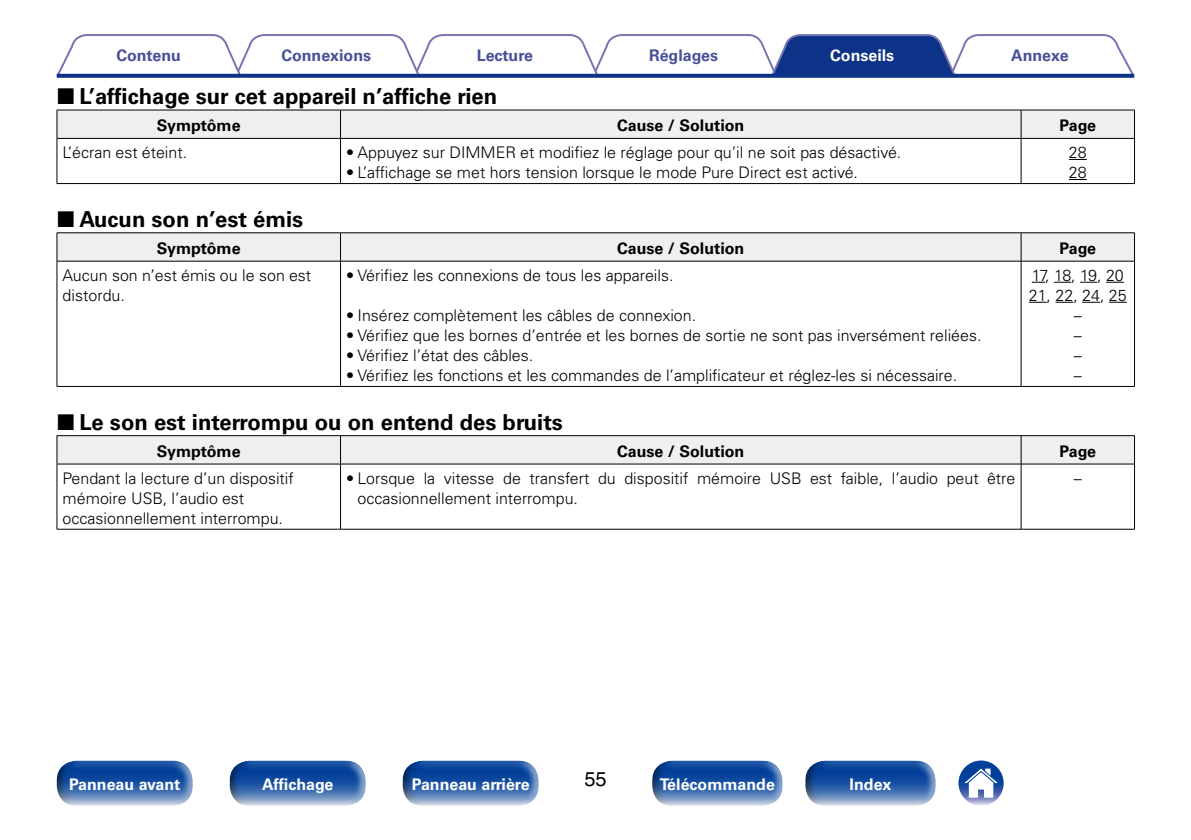
<style>
.page{position:relative;width:1191px;height:840px;background:#fff}
.page>*{position:absolute;margin:0;border:0;box-sizing:border-box;transform-origin:0 0}
.t1{font:700 22px "Univers LTCYR 65";color:#000}
.t2{font:20px "Helvetica LT Std";color:#000}
.t3{font:300 16px/20px "Univers LTCYR 45";color:#000}
.t4{font:700 16px "Univers LTCYR 65";color:#000}
.t5{font:700 16px "Univers LTCYR 65";color:#fff}
.t6{font:700 16px "Univers LTCYR 65";color:#485099}
.s1{font-family:"Marks For Denon";font-weight:400}
</style>
<div class="page">
<div style="left:55px;top:752px;width:135px;height:65px;background:#000;opacity:.75"></div>
<div style="left:228px;top:752px;width:135px;height:65px;background:#000;opacity:.75"></div>
<div style="left:401px;top:752px;width:135px;height:65px;background:#000;opacity:.75"></div>
<div style="left:803px;top:752px;width:130px;height:65px;background:#000;opacity:.75"></div>
<div style="left:650px;top:752px;width:130px;height:65px;background:#000;opacity:.75"></div>
<svg style="left:958px;top:760px;width:45px;height:45px"></svg>
<svg style="left:964px;top:768px;width:33px;height:29px"></svg>
<svg style="left:56px;top:34px;width:1079px;height:44px"></svg>
<svg style="left:57px;top:74px;width:1077px;height:4px;background:#183d8e"></svg>
<svg style="left:57px;top:110px;width:1078px;height:28px"></svg>
<hr style="left:57px;top:138px;width:283px;height:1px;background:#000">
<hr style="left:340px;top:138px;width:681px;height:1px;background:#000">
<hr style="left:1021px;top:138px;width:113px;height:1px;background:#000">
<hr style="left:57px;top:138px;width:1px;height:45px;background:#000">
<hr style="left:340px;top:138px;width:1px;height:45px;background:#000">
<hr style="left:1020px;top:138px;width:1px;height:45px;background:#000">
<hr style="left:1134px;top:138px;width:1px;height:45px;background:#000">
<hr style="left:57px;top:183px;width:283px;height:1px;background:#000">
<hr style="left:340px;top:183px;width:681px;height:1px;background:#000">
<hr style="left:1021px;top:183px;width:113px;height:1px;background:#000">
<svg style="left:1069px;top:159px;width:17px;height:1px"></svg>
<svg style="left:1069px;top:179px;width:17px;height:1px"></svg>
<hr style="left:57px;top:232px;width:283px;height:1px;background:#000">
<hr style="left:340px;top:232px;width:681px;height:1px;background:#000">
<hr style="left:1021px;top:232px;width:113px;height:1px;background:#000">
<svg style="left:57px;top:233px;width:1078px;height:28px"></svg>
<hr style="left:57px;top:261px;width:283px;height:1px;background:#000">
<hr style="left:340px;top:261px;width:681px;height:1px;background:#000">
<hr style="left:1021px;top:261px;width:113px;height:1px;background:#000">
<hr style="left:57px;top:261px;width:1px;height:125px;background:#000">
<hr style="left:340px;top:261px;width:1px;height:125px;background:#000">
<hr style="left:1020px;top:261px;width:1px;height:125px;background:#000">
<hr style="left:1134px;top:261px;width:1px;height:125px;background:#000">
<hr style="left:57px;top:386px;width:283px;height:1px;background:#000">
<hr style="left:340px;top:386px;width:681px;height:1px;background:#000">
<hr style="left:1021px;top:386px;width:113px;height:1px;background:#000">
<svg style="left:1031px;top:282px;width:14px;height:1px"></svg>
<svg style="left:1054px;top:282px;width:17px;height:1px"></svg>
<svg style="left:1080px;top:282px;width:17px;height:1px"></svg>
<svg style="left:1106px;top:282px;width:17px;height:1px"></svg>
<svg style="left:1028px;top:302px;width:18px;height:1px"></svg>
<svg style="left:1055px;top:302px;width:18px;height:1px"></svg>
<svg style="left:1082px;top:302px;width:18px;height:1px"></svg>
<svg style="left:1109px;top:302px;width:17px;height:1px"></svg>
<svg style="left:57px;top:435px;width:1078px;height:29px"></svg>
<hr style="left:57px;top:463px;width:283px;height:1px;background:#000">
<hr style="left:340px;top:463px;width:681px;height:1px;background:#000">
<hr style="left:1021px;top:463px;width:113px;height:1px;background:#000">
<hr style="left:57px;top:464px;width:1px;height:64px;background:#000">
<hr style="left:340px;top:464px;width:1px;height:64px;background:#000">
<hr style="left:1020px;top:464px;width:1px;height:64px;background:#000">
<hr style="left:1134px;top:464px;width:1px;height:64px;background:#000">
<hr style="left:57px;top:528px;width:283px;height:1px;background:#000">
<hr style="left:340px;top:528px;width:681px;height:1px;background:#000">
<hr style="left:1021px;top:528px;width:113px;height:1px;background:#000">
<p class="t6" style="left:116px;top:44px;width:66px">Contenu</p>
<p class="t6" style="left:281px;top:44px;width:91px">Connexions</p>
<p class="t6" style="left:477px;top:44px;width:58px">Lecture</p>
<p class="t6" style="left:649px;top:44px;width:71px">Réglages</p>
<p class="t6" style="left:1011px;top:44px;width:59px">Annexe</p>
<p class="t5" style="left:830px;top:44px;width:66px">Conseils</p>
<h1 class="t1" style="left:57px;top:81px;width:442px"><span class="s1">2</span> L’affichage sur cet appareil n’affiche rien</h1>
<p class="t4" style="left:157px;top:114px;width:85px">Symptôme</p>
<p class="t4" style="left:617px;top:114px;width:129px">Cause / Solution</p>
<p class="t4" style="left:1059px;top:114px;width:38px">Page</p>
<p class="t3" style="left:63px;top:142px;width:126px">L’écran est éteint.</p>
<p class="t3" style="left:346px;top:142px;width:557px">• Appuyez sur DIMMER et modifiez le réglage pour qu’il ne soit pas désactivé.</p>
<p class="t3" style="left:346px;top:162px;width:513px">• L’affichage se met hors tension lorsque le mode Pure Direct est activé.</p>
<p class="t3" style="left:1069px;top:142px;width:19px">28<br>28</p>
<h1 class="t1" style="left:57px;top:203px;width:248px"><span class="s1">2</span> Aucun son n’est émis</h1>
<p class="t4" style="left:157px;top:237px;width:85px">Symptôme</p>
<p class="t4" style="left:617px;top:237px;width:129px">Cause / Solution</p>
<p class="t4" style="left:1059px;top:237px;width:38px">Page</p>
<p class="t3" style="left:63px;top:264px;width:250px">Aucun son n’est émis ou le son est distordu.</p>
<p class="t3" style="left:346px;top:264px;width:329px">• Vérifiez les connexions de tous les appareils.</p>
<p class="t3" style="left:346px;top:304px;width:351px">• Insérez complètement les câbles de connexion.</p>
<p class="t3" style="left:346px;top:324px;width:637px">• Vérifiez que les bornes d’entrée et les bornes de sortie ne sont pas inversément reliées.</p>
<p class="t3" style="left:346px;top:344px;width:188px">• Vérifiez l’état des câbles.</p>
<p class="t3" style="left:346px;top:364px;width:612px">• Vérifiez les fonctions et les commandes de l’amplificateur et réglez-les si nécessaire.</p>
<p class="t3" style="left:1028px;top:264px;width:99px;text-align:center">17, 18, 19, 20<br>21, 22, 24, 25 –<br>–<br>–<br>–</p>
<h1 class="t1" style="left:57px;top:406px;width:508px"><span class="s1">2</span> Le son est interrompu ou on entend des bruits</h1>
<p class="t4" style="left:157px;top:439px;width:85px">Symptôme</p>
<p class="t4" style="left:617px;top:439px;width:129px">Cause / Solution</p>
<p class="t4" style="left:1059px;top:439px;width:38px">Page</p>
<p class="t3" style="left:63px;top:467px;width:233px">Pendant la lecture d’un dispositif mémoire USB, l’audio est occasionnellement interrompu.</p>
<p class="t3" style="left:357px;top:467px;width:659px;text-indent:-11px">• Lorsque la vitesse de transfert du dispositif mémoire USB est faible, l’audio peut être occasionnellement interrompu.</p>
<p class="t3" style="left:1073px;top:467px;width:9px">–</p>
<p class="t2" style="left:584px;top:767px;width:24px">55</p>
<p class="t5" style="left:69px;top:772px;width:113px">Panneau avant</p>
<p class="t5" style="left:262px;top:772px;width:73px">Affichage</p>
<p class="t5" style="left:412px;top:772px;width:119px">Panneau arrière</p>
<p class="t5" style="left:660px;top:772px;width:116px">Télécommande</p>
<p class="t5" style="left:849px;top:772px;width:43px">Index</p>
</div>
